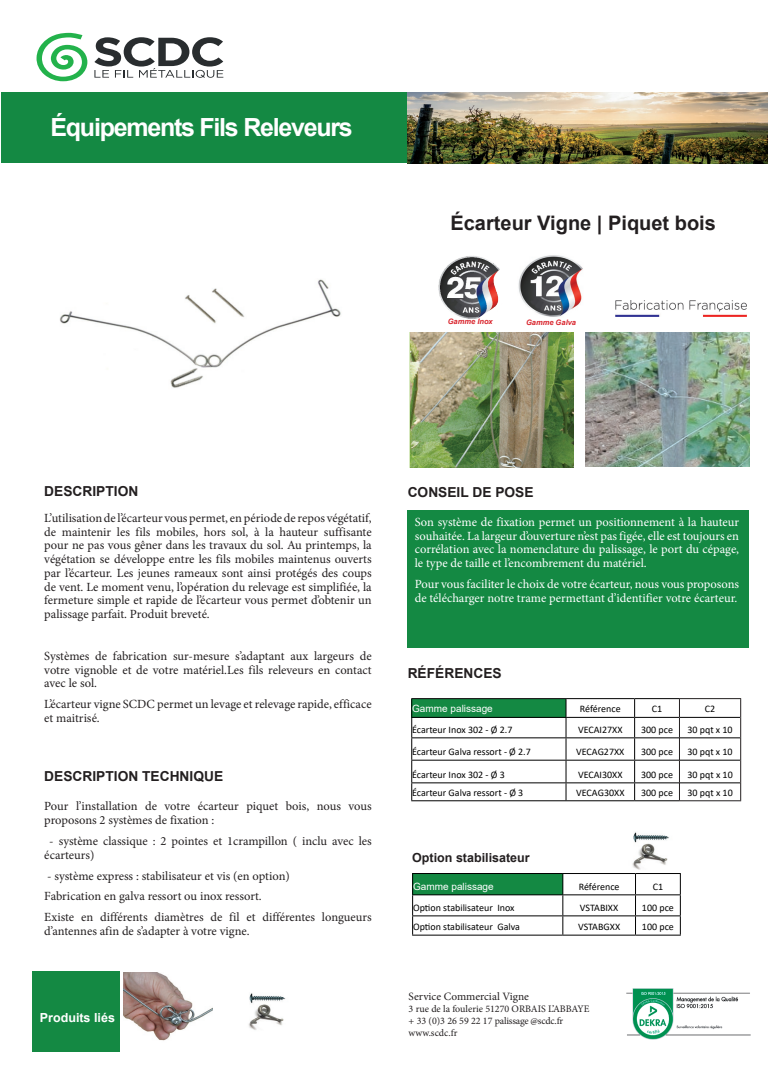
<style>
.page{position:relative;width:780px;height:1088px;background:#fff}
.page>*{position:absolute;margin:0;border:0;box-sizing:border-box;transform-origin:0 0}
.t1{font:700 25px "Arial";letter-spacing:-.05em;color:#fff}
.t2{font:700 20px "Arial";color:#231f20}
.t3{font:700 13.75px "Arial";color:#231f20}
.t4{font:12.5px/13.8px "Minion Pro";color:#231f20}
.t5{font:12.5px/13.8px "Minion Pro";color:#fff;text-align:justify}
.t6{font:700 12.5px "Arial";color:#231f20}
.t7{font:700 12.5px "Arial";color:#fff}
.t8{font:11.25px "Minion Pro";color:#231f20}
.t9{font:10px "Calibri";color:#000}
.t10{font:10px/12px "Minion Pro";color:#231f20}
.t11{font:10px "Arial";color:#fff}
.t12{font:italic 700 7.5px "Arial";color:#d9242c}
</style>
<div class="page">
<img style="left:626px;top:988px;width:125px;height:52px">
<div style="left:1px;top:92px;width:461px;height:71px;background:#148943"></div>
<div style="left:407px;top:510px;width:341px;height:138px;background:#148943"></div>
<div style="left:32px;top:971px;width:88px;height:80px;background:#148943"></div>
<img style="left:407px;top:92px;width:360px;height:71px">
<img style="left:615px;top:301px;width:131px;height:16px">
<svg style="left:36px;top:33px;width:51px;height:48px"></svg>
<svg style="left:94px;top:37px;width:129px;height:41px"></svg>
<img style="left:60px;top:279px;width:281px;height:109px">
<img style="left:410px;top:333px;width:163px;height:135px">
<img style="left:586px;top:333px;width:163px;height:134px">
<img style="left:123px;top:973px;width:90px;height:68px">
<img style="left:248px;top:993px;width:38px;height:37px">
<div style="left:411px;top:699px;width:155px;height:18px;background:#148943"></div>
<hr style="left:411px;top:698px;width:155px;height:1px;background:#000">
<hr style="left:566px;top:698px;width:68px;height:1px;background:#000">
<hr style="left:634px;top:698px;width:45px;height:1px;background:#000">
<hr style="left:411px;top:717px;width:155px;height:1px;background:#000">
<hr style="left:566px;top:717px;width:68px;height:1px;background:#000">
<hr style="left:634px;top:717px;width:45px;height:1px;background:#000">
<hr style="left:680px;top:717px;width:60px;height:1px;background:#000">
<hr style="left:411px;top:737px;width:155px;height:1px;background:#000">
<hr style="left:566px;top:737px;width:68px;height:1px;background:#000">
<hr style="left:634px;top:737px;width:45px;height:1px;background:#000">
<hr style="left:680px;top:737px;width:60px;height:1px;background:#000">
<hr style="left:411px;top:760px;width:155px;height:1px;background:#000">
<hr style="left:566px;top:760px;width:68px;height:1px;background:#000">
<hr style="left:634px;top:760px;width:45px;height:1px;background:#000">
<hr style="left:680px;top:760px;width:60px;height:1px;background:#000">
<hr style="left:411px;top:782px;width:155px;height:1px;background:#000">
<hr style="left:566px;top:782px;width:68px;height:1px;background:#000">
<hr style="left:634px;top:782px;width:45px;height:1px;background:#000">
<hr style="left:680px;top:782px;width:60px;height:1px;background:#000">
<hr style="left:411px;top:800px;width:155px;height:1px;background:#000">
<hr style="left:566px;top:800px;width:68px;height:1px;background:#000">
<hr style="left:634px;top:800px;width:45px;height:1px;background:#000">
<svg style="left:411px;top:699px;width:1px;height:101px"></svg>
<svg style="left:565px;top:699px;width:1px;height:101px"></svg>
<svg style="left:634px;top:699px;width:1px;height:101px"></svg>
<hr style="left:679px;top:698px;width:62px;height:1px;background:#231f20">
<svg style="left:679px;top:699px;width:1px;height:101px"></svg>
<svg style="left:740px;top:699px;width:1px;height:101px"></svg>
<hr style="left:679px;top:800px;width:62px;height:1px;background:#231f20">
<div style="left:412px;top:873px;width:150px;height:22px;background:#148943"></div>
<hr style="left:412px;top:873px;width:150px;height:1px;background:#000">
<hr style="left:562px;top:873px;width:73px;height:1px;background:#000">
<hr style="left:635px;top:873px;width:45px;height:1px;background:#000">
<hr style="left:412px;top:894px;width:150px;height:1px;background:#000">
<hr style="left:562px;top:894px;width:73px;height:1px;background:#000">
<hr style="left:635px;top:894px;width:45px;height:1px;background:#000">
<hr style="left:412px;top:915px;width:150px;height:1px;background:#000">
<hr style="left:562px;top:915px;width:73px;height:1px;background:#000">
<hr style="left:635px;top:915px;width:45px;height:1px;background:#000">
<hr style="left:412px;top:934px;width:150px;height:1px;background:#000">
<hr style="left:562px;top:934px;width:73px;height:1px;background:#000">
<hr style="left:635px;top:934px;width:45px;height:1px;background:#000">
<svg style="left:412px;top:874px;width:1px;height:60px"></svg>
<svg style="left:562px;top:874px;width:1px;height:60px"></svg>
<svg style="left:635px;top:874px;width:1px;height:60px"></svg>
<svg style="left:679px;top:874px;width:1px;height:60px"></svg>
<img style="left:632px;top:832px;width:37px;height:38px">
<img style="left:438px;top:256px;width:62px;height:63px">
<img style="left:518px;top:255px;width:65px;height:62px">
<h1 class="t1" style="left:50px;top:110px;width:304px">Équipements Fils Releveurs</h1>
<h2 class="t2" style="left:450px;top:209px;width:267px">Écarteur Vigne | Piquet bois</h2>
<p class="t12" style="left:448px;top:317px;width:47px">Gamme Inox</p>
<p class="t12" style="left:526px;top:318px;width:52px">Gamme Galva</p>
<p class="t3" style="left:44px;top:482px;width:95px">DESCRIPTION</p>
<p class="t4" style="left:44px;top:511px;width:329px;text-align:justify">L’utilisation de l’écarteur vous permet, en période de repos végétatif, de maintenir les fils mobiles, hors sol, à la hauteur suffisante pour ne pas vous gêner dans les travaux du sol. Au printemps, la végétation se développe entre les fils mobiles maintenus ouverts par l’écarteur. Les jeunes rameaux sont ainsi protégés des coups de vent. Le moment venu, l’opération du relevage est simplifiée, la fermeture simple et rapide de l’écarteur vous permet d’obtenir un palissage parfait. Produit breveté.</p>
<p class="t4" style="left:44px;top:649px;width:329px;text-align:justify">Systèmes de fabrication sur-mesure s’adaptant aux largeurs de votre vignoble et de votre matériel.Les fils releveurs en contact avec le sol.</p>
<p class="t4" style="left:44px;top:697px;width:329px">L’écarteur vigne SCDC permet un levage et relevage rapide, efficace et maitrisé.</p>
<p class="t3" style="left:44px;top:767px;width:180px">DESCRIPTION TECHNIQUE</p>
<p class="t4" style="left:44px;top:799px;width:329px">Pour l’installation de votre écarteur piquet bois, nous vous proposons 2 systèmes de fixation :</p>
<p class="t4" style="left:44px;top:834px;width:329px;text-indent:5px">- système classique : 2 pointes et 1crampillon ( inclu avec les écarteurs)</p>
<p class="t4" style="left:44px;top:865px;width:329px;line-height:20.9px">- système express : stabilisateur et vis (en option)<br>Fabrication en galva ressort ou inox ressort.<br>Existe en différents diamètres de fil et différentes longueurs</p>
<p class="t4" style="left:44px;top:924px;width:207px">d’antennes afin de s’adapter à votre vigne.</p>
<p class="t7" style="left:40px;top:1008px;width:77px">Produits liés</p>
<p class="t3" style="left:407px;top:483px;width:127px">CONSEIL DE POSE</p>
<p class="t5" style="left:415px;top:515px;width:326px">Son système de fixation permet un positionnement à la hauteur souhaitée. La largeur d’ouverture n’est pas figée, elle est toujours en corrélation avec la nomenclature du palissage, le port du cépage, le type de taille et l’encombrement du matériel.</p>
<p class="t5" style="left:415px;top:577px;width:326px">Pour vous faciliter le choix de votre écarteur, nous vous proposons de télécharger notre trame permettant d’identifier votre écarteur.</p>
<p class="t3" style="left:407px;top:664px;width:95px">RÉFÉRENCES</p>
<p class="t11" style="left:412px;top:702px;width:82px">Gamme palissage</p>
<p class="t9" style="left:580px;top:702px;width:42px">Référence</p>
<p class="t9" style="left:651px;top:702px;width:12px">C1</p>
<p class="t9" style="left:704px;top:702px;width:12px">C2</p>
<p class="t9" style="left:412px;top:722px;width:102px">Écarteur Inox 302 - Ø 2.7</p>
<p class="t9" style="left:578px;top:722px;width:46px">VECAI27XX</p>
<p class="t9" style="left:641px;top:722px;width:33px">300 pce</p>
<p class="t9" style="left:687px;top:722px;width:47px">30 pqt x 10</p>
<p class="t9" style="left:412px;top:745px;width:120px">Écarteur Galva ressort - Ø 2.7</p>
<p class="t9" style="left:576px;top:745px;width:50px">VECAG27XX</p>
<p class="t9" style="left:641px;top:745px;width:33px">300 pce</p>
<p class="t9" style="left:687px;top:745px;width:47px">30 pqt x 10</p>
<p class="t9" style="left:412px;top:767px;width:94px">Écarteur Inox 302 - Ø 3</p>
<p class="t9" style="left:578px;top:767px;width:46px">VECAI30XX</p>
<p class="t9" style="left:641px;top:767px;width:33px">300 pce</p>
<p class="t9" style="left:687px;top:767px;width:47px">30 pqt x 10</p>
<p class="t9" style="left:412px;top:785px;width:113px">Écarteur Galva ressort - Ø 3</p>
<p class="t9" style="left:576px;top:785px;width:50px">VECAG30XX</p>
<p class="t9" style="left:641px;top:785px;width:33px">300 pce</p>
<p class="t9" style="left:687px;top:785px;width:47px">30 pqt x 10</p>
<p class="t6" style="left:412px;top:849px;width:119px">Option stabilisateur</p>
<p class="t11" style="left:413px;top:879px;width:82px">Gamme palissage</p>
<p class="t9" style="left:578px;top:879px;width:42px">Référence</p>
<p class="t9" style="left:652px;top:879px;width:12px">C1</p>
<p class="t9" style="left:413px;top:900px;width:103px">Option stabilisateur Inox</p>
<p class="t9" style="left:580px;top:900px;width:40px">VSTABIXX</p>
<p class="t9" style="left:642px;top:900px;width:33px">100 pce</p>
<p class="t9" style="left:413px;top:920px;width:108px">Option stabilisateur Galva</p>
<p class="t9" style="left:578px;top:920px;width:44px">VSTABGXX</p>
<p class="t9" style="left:642px;top:920px;width:33px">100 pce</p>
<p class="t8" style="left:408px;top:989px;width:122px">Service Commercial Vigne</p>
<p class="t10" style="left:408px;top:1003px;width:182px">3 rue de la foulerie 51270 ORBAIS L’ABBAYE + 33 (0)3 26 59 22 17 palissage @scdc.fr www.scdc.fr</p>
</div>
